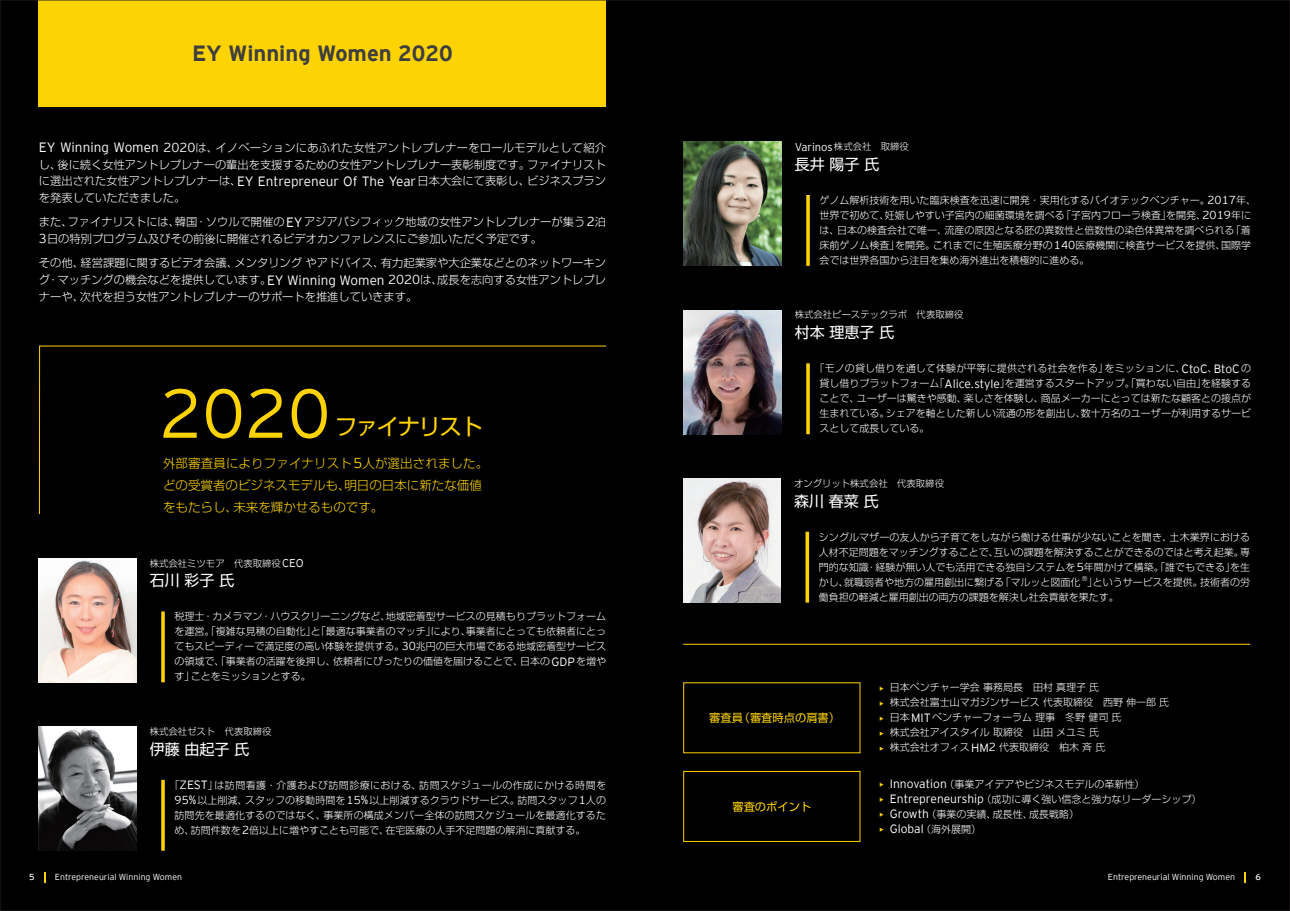
<style>
.page{position:relative;width:1290px;height:911px;background:#000}
.page>*{position:absolute;margin:0;border:0;box-sizing:border-box;transform-origin:0 0}
.t1{font:300 69px "EY Interstate";color:#fed304}
.t2{font:22.5px "Shin Go Pro";letter-spacing:-.07em;color:#fed304}
.t3{font:700 22px "EY Interstate";color:#3e3e3f}
.t4{font:15px "Shin Go Pro";color:#fff}
.t5{font:300 12.5px/22.2px "Shin Go Pro";color:#fed304}
.t6{font:300 12px "EY Interstate";color:#fff}
.t7{font:300 11.25px/16.9px "Shin Go Pro";color:#fff;text-align:justify}
.t8{font:11.25px "Shin Go Pro";color:#fed304}
.t9{font:300 10px/15px "Shin Go Pro";color:#fff;text-align:justify}
.t10{font:300 9.38px "Shin Go Pro";color:#fff}
.t11{font:300 8.75px "EY Interstate";color:#fff}
.t12{font:8.75px "EY Interstate";color:#fff}
.t13{font:300 7px "EY Interstate";color:#fff}
.s1{font-family:"EY Interstate";font-size:13.5px}
.s2{font-family:"EY Interstate";font-size:12.88px}
.s3{font-family:"EY Interstate";font-size:14.38px}
.s4{font-family:"EY Interstate";font-size:11.25px}
.s5{font-family:"EY Interstate";font-size:11.5px}
.s6{font-family:"EY Interstate";font-size:12px}
.s7{font-family:"EY Interstate";font-size:12px;color:#fed304}
.s8{color:#fed304}
.s9{font-family:"Shin Go Pro";font-size:10px}
</style>
<div class="page">
<svg style="left:44px;top:872px;width:2px;height:10px"></svg>
<div style="left:39px;top:0;width:567px;height:106px;background:#fed304"></div>
<img style="left:39px;top:558px;width:97px;height:124px">
<svg style="left:161px;top:611px;width:4px;height:71px"></svg>
<img style="left:39px;top:726px;width:97px;height:124px">
<svg style="left:161px;top:780px;width:4px;height:70px"></svg>
<div style="left:683px;top:771px;width:177px;height:71px;border:1px solid #fed304"></div>
<svg style="left:39px;top:345px;width:567px;height:169px"></svg>
<hr style="left:683px;top:644px;width:567px;height:1px;background:#fed304">
<img style="left:684px;top:142px;width:97px;height:124px">
<svg style="left:806px;top:195px;width:4px;height:71px"></svg>
<img style="left:684px;top:310px;width:97px;height:124px">
<svg style="left:806px;top:363px;width:4px;height:71px"></svg>
<img style="left:683px;top:478px;width:98px;height:124px">
<svg style="left:805px;top:531px;width:4px;height:71px"></svg>
<h3 class="t3" style="left:192px;top:37px;width:262px">EY Winning Women 2020</h3>
<p class="t7" style="left:39px;top:138px;width:569px"><span class="s1">EY Winning Women</span> <span class="s2">2020</span>は、イノベーションにあふれた女性アントレプレナーをロールモデルとして紹介し、後に続く女性アントレプレナーの輩出を支援するための女性アントレプレナー表彰制度です。ファイナリストに選出された女性アントレプレナーは、<span class="s1">EY Entrepreneur Of The Year</span>日本大会にて表彰し、ビジネスプランを発表していただきました。</p>
<p class="t7" style="left:39px;top:212px;width:568px">また、ファイナリストには、韓国・ソウルで開催の<span class="s1">EY</span>アジアパシフィック地域の女性アントレプレナーが集う<span class="s2">2</span>泊<br><span class="s2">3</span>日の特別プログラム及びその前後に開催されるビデオカンファレンスにご参加いただく予定です。</p>
<p class="t7" style="left:39px;top:253px;width:568px">その他、経営課題に関するビデオ会議、メンタリングやアドバイス、有力起業家や大企業などとのネットワーキング・マッチングの機会などを提供しています。<span class="s1">EY Winning Women</span> <span class="s2">2020</span>は、成長を志向する女性アントレプレナーや、次代を担う女性アントレプレナーのサポートを推進していきます。</p>
<h1 class="t1" style="left:159px;top:364px;width:173px">2020</h1>
<h2 class="t2" style="left:335px;top:408px;width:150px">ファイナリスト</h2>
<p class="t5" style="left:163px;top:451px;width:327px">外部審査員によりファイナリスト<span class="s3">5</span>人が選出されました。どの受賞者のビジネスモデルも、明日の日本に新たな価値をもたらし、未来を輝かせるものです。</p>
<p class="t10" style="left:150px;top:555px;width:156px">株式会社ミツモア　代表取締役<span class="s4">CEO</span></p>
<h3 class="t4" style="left:150px;top:568px;width:86px">石川彩子氏</h3>
<p class="t9" style="left:175px;top:608px;width:433px">税理士・カメラマン・ハウスクリーニングなど、地域密着型サービスの見積もりプラットフォームを運営。「複雑な見積の自動化」と「最適な事業者のマッチ」により、事業者にとっても依頼者にとってもスピーディーで満足度の高い体験を提供する。<span class="s5">30</span>兆円の巨大市場である地域密着型サービスの領域で、「事業者の活躍を後押し、依頼者にぴったりの価値を届けることで、日本の<span class="s6">GDP</span>を増やす」ことをミッションとする。</p>
<p class="t10" style="left:150px;top:723px;width:123px">株式会社ゼスト　代表取締役</p>
<h3 class="t4" style="left:150px;top:736px;width:101px">伊藤由起子氏</h3>
<p class="t9" style="left:175px;top:776px;width:433px;text-indent:-5px">「<span class="s6">ZEST</span>」は訪問看護・介護および訪問診療における、訪問スケジュールの作成にかける時間を<span class="s5">95</span><span class="s6">%</span>以上削減、スタッフの移動時間を<span class="s5">15</span><span class="s6">%</span>以上削減するクラウドサービス。訪問スタッフ<span class="s5">1</span>人の訪問先を最適化するのではなく、事業所の構成メンバー全体の訪問スケジュールを最適化するため、訪問件数を<span class="s5">2</span>倍以上に増やすことも可能で、在宅医療の人手不足問題の解消に貢献する。</p>
<p class="t10" style="left:795px;top:139px;width:116px"><span class="s4">Varinos</span>株式会社　取締役</p>
<h3 class="t4" style="left:795px;top:152px;width:86px">長井陽子氏</h3>
<p class="t9" style="left:819px;top:191px;width:438px;text-align:left">ゲノム解析技術を用いた臨床検査を迅速に開発・実用化するバイオテックベンチャー。<span class="s5">2017</span>年、世界で初めて、妊娠しやすい子宮内の細菌環境を調べる「子宮内フローラ検査」を開発、<span class="s5">2019</span>年には、日本の検査会社で唯一、流産の原因となる胚の異数性と倍数性の染色体異常を調べられる「着床前ゲノム検査」を開発。これまでに生殖医療分野の<span class="s5">140</span>医療機関に検査サービスを提供、国際学会では世界各国から注目を集め海外進出を積極的に進める。</p>
<p class="t10" style="left:795px;top:307px;width:170px">株式会社ピーステックラボ　代表取締役</p>
<h3 class="t4" style="left:795px;top:320px;width:101px">村本理恵子氏</h3>
<p class="t9" style="left:819px;top:359px;width:433px;text-indent:-5px">「モノの貸し借りを通して体験が平等に提供される社会を作る」をミッションに、<span class="s6">CtoC</span>、<span class="s6">BtoC</span>の貸し借りプラットフォーム「<span class="s6">Alice.style</span>」を運営するスタートアップ。「買わない自由」を経験することで、ユーザーは驚きや感動、楽しさを体験し、商品メーカーにとっては新たな顧客との接点が生まれている。シェアを軸とした新しい流通の形を創出し、数十万名のユーザーが利用するサービスとして成長している。</p>
<p class="t10" style="left:794px;top:475px;width:151px">オングリット株式会社　代表取締役</p>
<h3 class="t4" style="left:794px;top:488px;width:86px">森川春菜氏</h3>
<p class="t9" style="left:819px;top:528px;width:433px">シングルマザーの友人から子育てをしながら働ける仕事が少ないことを聞き、土木業界における人材不足問題をマッチングすることで、互いの課題を解決することができるのではと考え起業。専門的な知識・経験が無い人でも活用できる独自システムを<span class="s5">5</span>年間かけて構築。「誰でもできる」を生かし、就職弱者や地方の雇用創出に繋げる「マルッと図面化</p>
<p class="t13" style="left:1082px;top:573px;width:7px">®</p>
<p class="t9" style="left:819px;top:573px;width:433px;text-indent:268px">」というサービスを提供。技術者の労働負担の軽減と雇用創出の両方の課題を解決し社会貢献を果たす。</p>
<p class="t8" style="left:709px;top:708px;width:132px">審査員（審査時点の肩書）</p>
<p class="t8" style="left:732px;top:797px;width:80px">審査のポイント</p>
<p class="t9" style="left:879px;top:678px;width:221px"><span class="s7">•</span> 日本ベンチャー学会事務局長　田村真理子氏</p>
<p class="t9" style="left:879px;top:693px;width:291px"><span class="s7">•</span> 株式会社富士山マガジンサービス代表取締役　西野伸一郎氏</p>
<p class="t9" style="left:879px;top:708px;width:244px"><span class="s7">•</span> 日本<span class="s6">MIT</span>ベンチャーフォーラム理事　冬野健司氏</p>
<p class="t9" style="left:879px;top:723px;width:221px"><span class="s7">•</span> 株式会社アイスタイル取締役　山田メユミ氏</p>
<p class="t9" style="left:879px;top:738px;width:228px"><span class="s7">•</span> 株式会社オフィス<span class="s6">HM</span><span class="s5">2</span> 代表取締役　柏木斉氏</p>
<p class="t9" style="left:879px;top:775px;width:267px"><span class="s7">•</span> <span class="s6">Innovation</span>（事業アイデアやビジネスモデルの革新性）</p>
<p class="t9" style="left:879px;top:790px;width:324px"><span class="s7">•</span> <span class="s6">Entrepreneurship</span>（成功に導く強い信念と強力なリーダーシップ）</p>
<p class="t9" style="left:879px;top:805px;width:201px"><span class="s7">•</span> <span class="s6">Growth</span>（事業の実績、成長性、成長戦略）</p>
<p class="t6" style="left:879px;top:820px;width:103px"><span class="s8">•</span> Global<span class="s9">（海外展開）</span></p>
<p class="t12" style="left:29px;top:871px;width:7px">5</p>
<p class="t11" style="left:55px;top:871px;width:129px">Entrepreneurial Winning Women</p>
<p class="t11" style="left:1108px;top:871px;width:129px">Entrepreneurial Winning Women</p>
<p class="t12" style="left:1255px;top:871px;width:7px">6</p>
</div>
